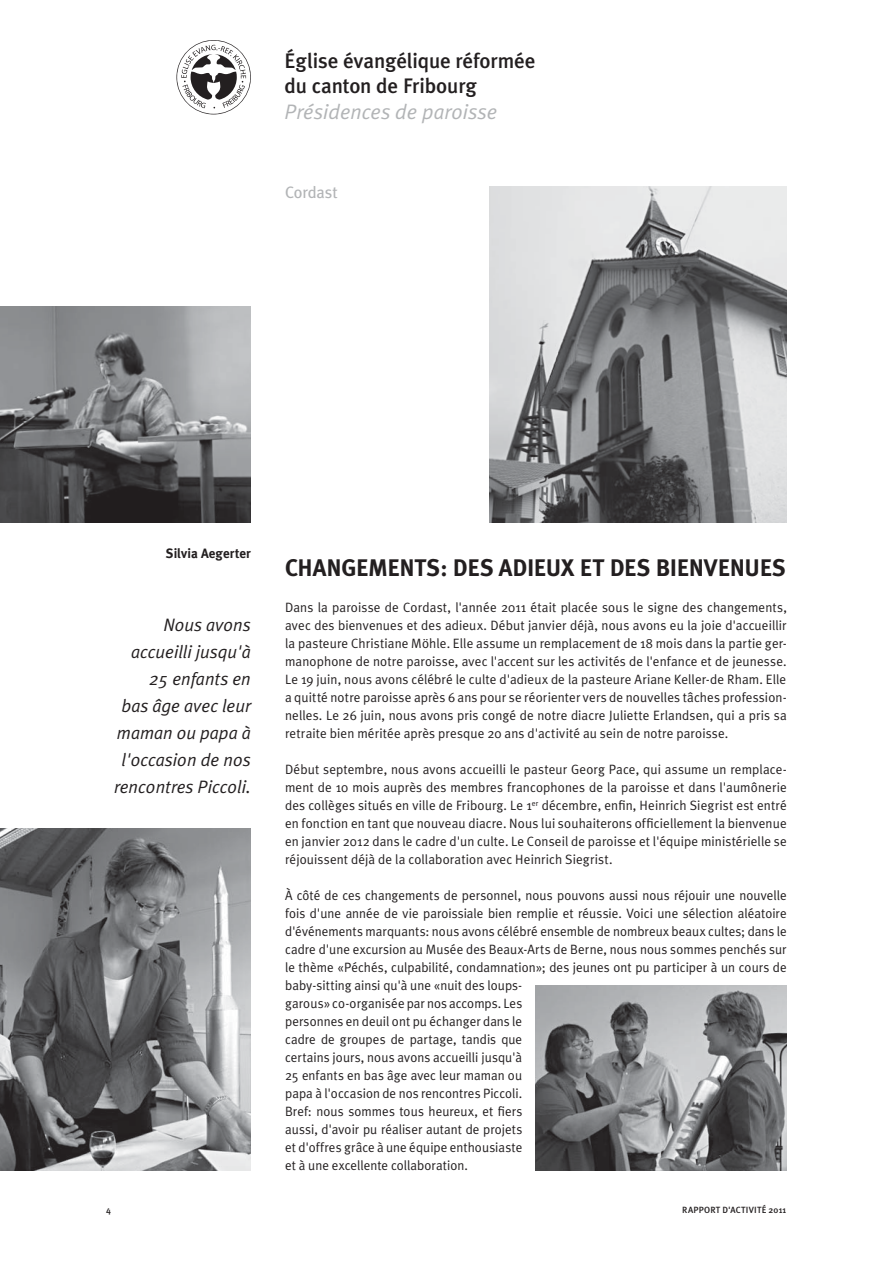
<style>
.page{position:relative;width:893px;height:1263px;background:#fff}
.page>*{position:absolute;margin:0;border:0;box-sizing:border-box;transform-origin:0 0}
.t1{font:700 24px "Meta Plus";letter-spacing:-.015em;color:#231f20}
.t2{font:500 21px/25.2px "Meta Plus";letter-spacing:-.01em;color:#231f20}
.t3{font:italic 21px "Meta Plus Normal";color:#b2b4b6}
.t4{font:italic 18px/27px "Meta Plus Normal";color:#231f20;text-align:right}
.t5{font:16.5px "Meta Plus";letter-spacing:-.015em;color:#b2b4b6}
.t6{font:13.5px/18px "Meta Plus Normal";letter-spacing:.005em;color:#231f20;text-align:justify}
.t7{font:700 13.5px "Meta Plus";color:#231f20}
.t8{font:500 9px "Meta Plus";letter-spacing:.02em;color:#231f20}
</style>
<div class="page">
<img style="left:489px;top:186px;width:298px;height:336px">
<svg style="left:176px;top:40px;width:75px;height:74px"></svg>
<img style="left:536px;top:986px;width:251px;height:184px">
<img style="left:0;top:306px;width:251px;height:216px">
<img style="left:0;top:828px;width:251px;height:342px">
<h2 class="t2" style="left:285px;top:49px;width:253px">Église évangélique réformée du canton de Fribourg</h2>
<h2 class="t3" style="left:285px;top:101px;width:214px">Présidences de paroisse</h2>
<p class="t5" style="left:285px;top:184px;width:54px">Cordast</p>
<p class="t7" style="left:166px;top:547px;width:86px">Silvia Aegerter</p>
<h3 class="t4" style="left:114px;top:612px;width:138px">Nous avons accueilli jusqu'à<br>25 enfants en<br>bas âge avec leur maman ou papa à l'occasion de nos rencontres Piccoli.</h3>
<h1 class="t1" style="left:285px;top:556px;width:502px">CHANGEMENTS: DES ADIEUX ET DES BIENVENUES</h1>
<p class="t6" style="left:285px;top:600px;width:503px">Dans la paroisse de Cordast, l'année 2011 était placée sous le signe des changements, avec des bienvenues et des adieux. Début janvier déjà, nous avons eu la joie d'accueillir la pasteure Christiane Möhle. Elle assume un remplacement de 18 mois dans la partie ger&shy;manophone de notre paroisse, avec l'accent sur les activités de l'enfance et de jeunesse.<br>Le 19 juin, nous avons célébré le culte d'adieux de la pasteure Ariane Keller-de Rham. Elle a quitté notre paroisse après 6 ans pour se réorienter vers de nouvelles tâches profession&shy;nelles. Le 26 juin, nous avons pris congé de notre diacre Juliette Erlandsen, qui a pris sa retraite bien méritée après presque 20 ans d'activité au sein de notre paroisse.</p>
<p class="t6" style="left:285px;top:762px;width:503px">Début septembre, nous avons accueilli le pasteur Georg Pace, qui assume un remplace&shy;ment de 10 mois auprès des membres francophones de la paroisse et dans l'aumônerie des collèges situés en ville de Fribourg. Le 1<sup>er</sup> décembre, enfin, Heinrich Siegrist est entré en fonction en tant que nouveau diacre. Nous lui souhaiterons officiellement la bienvenue en janvier 2012 dans le cadre d'un culte. Le Conseil de paroisse et l'équipe ministérielle se réjouissent déjà de la collaboration avec Heinrich Siegrist.</p>
<p class="t6" style="left:285px;top:888px;width:503px;text-align:left">À côté de ces changements de personnel, nous pouvons aussi nous réjouir une nouvelle fois d'une année de vie paroissiale bien remplie et réussie. Voici une sélection aléatoire d'événements marquants: nous avons célébré ensemble de nombreux beaux cultes; dans le cadre d'une excursion au Musée des Beaux-Arts de Berne, nous nous sommes penchés sur le thème «Péchés, culpabilité, condamnation»; des jeunes ont pu participer à un cours de baby-sitting ainsi qu'à une «nuit des loups-<br>garous» co-organisée par nos accomps. Les<br>personnes en deuil ont pu échanger dans le<br>cadre de groupes de partage, tandis que<br>certains jours, nous avons accueilli jusqu'à<br>25 enfants en bas âge avec leur maman ou<br>papa à l'occasion de nos rencontres Piccoli.<br>Bref: nous sommes tous heureux, et fiers<br>aussi, d'avoir pu réaliser autant de projets<br>et d'offres grâce à une équipe enthousiaste<br>et à une excellente collaboration.</p>
<p class="t8" style="left:106px;top:1206px;width:6px">4</p>
<p class="t8" style="left:682px;top:1206px;width:106px">RAPPORT D'ACTIVITÉ 2011</p>
</div>
